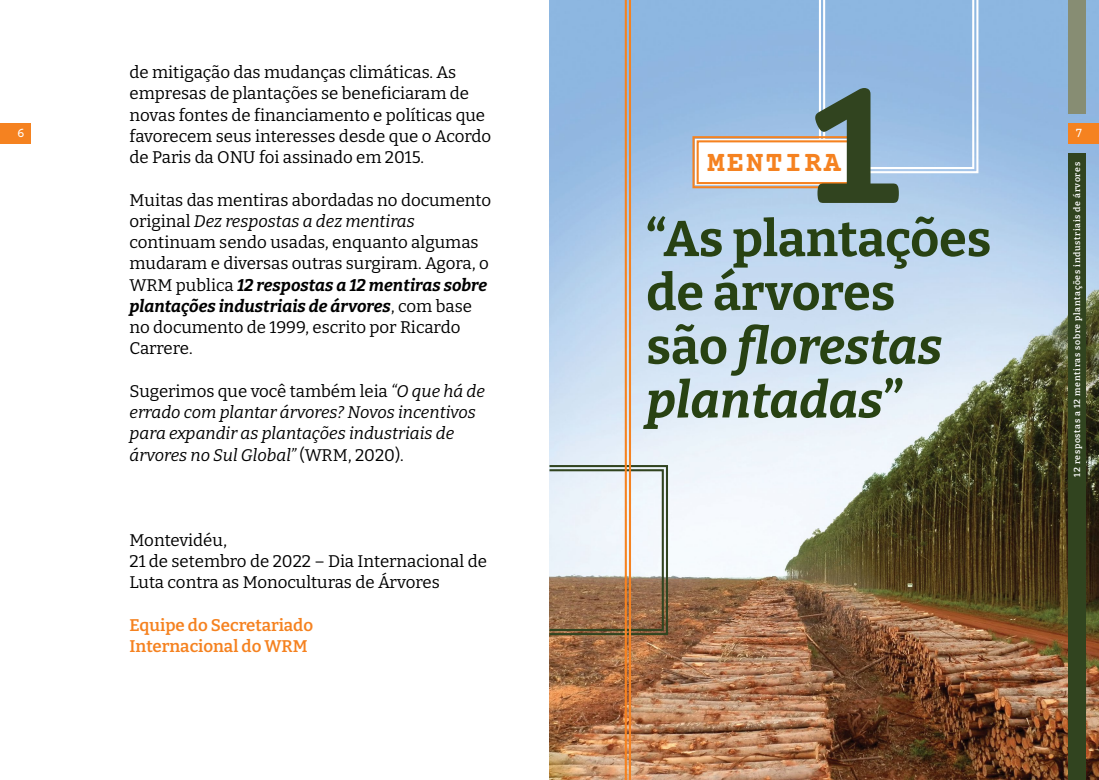
<style>
.page{position:relative;width:1099px;height:780px;background:#fff}
.page>*{position:absolute;margin:0;border:0;box-sizing:border-box;transform-origin:0 0}
.t1{font:700 194.12px "Courier Prime";color:#31441f}
.t2{font:700 50px/53.8px "Bitter";color:#284213}
.t3{font:700 28.75px "Courier Prime";letter-spacing:.075em;color:#f58220}
.t4{font:16.88px/21.2px "Bitter";color:#000}
.t5{font:italic 16.88px/21.2px "Bitter";color:#000}
.t6{font:600 16.88px/21.2px "Bitter";color:#f58220}
.t7{font:13.75px "Courier Prime";color:#fff}
.t8{font:600 8.75px "Bitter";letter-spacing:.08em;color:#fff}
.s1{font-style:italic}
.s2{font-weight:700;font-style:italic}
.s3{font-style:normal}
</style>
<div class="page">
<div style="left:0;top:123px;width:31px;height:20px;background:#f58220"></div>
<img style="left:549px;top:0;width:549px;height:780px">
<svg style="left:549px;top:464px;width:120px;height:172px"></svg>
<hr style="left:629px;top:0;width:2px;height:780px;background:#f58220">
<hr style="left:624px;top:0;width:3px;height:780px;background:#f58220">
<div style="left:1068px;top:0;width:17px;height:113px;background:#878d73"></div>
<div style="left:1068px;top:123px;width:30px;height:20px;background:#f58220"></div>
<div style="left:1068px;top:153px;width:17px;height:627px;background:#31441f"></div>
<svg style="left:691px;top:0;width:288px;height:189px;background:#a5c3e3"></svg>
<div style="left:696px;top:140px;width:155px;height:44px;border:2px solid #f58220"></div>
<p class="t7" style="left:17px;top:125px;width:10px">6</p>
<p class="t4" style="left:129px;top:61px;width:363px">de mitigação das mudanças climáticas. As empresas de plantações se beneficiaram de novas fontes de financiamento e políticas que favorecem seus interesses desde que o Acordo de Paris da ONU foi assinado em 2015.</p>
<p class="t4" style="left:129px;top:189px;width:363px">Muitas das mentiras abordadas no documento original <span class="s1">Dez respostas a dez mentiras </span>continuam sendo usadas, enquanto algumas mudaram e diversas outras surgiram. Agora, o WRM publica <span class="s2">12 respostas a 12 mentiras sobre plantações industriais de árvores</span>, com base no documento de 1999, escrito por Ricardo Carrere.</p>
<p class="t5" style="left:129px;top:380px;width:357px"><span class="s3">Sugerimos que você também leia</span> “O que há de errado com plantar árvores? Novos incentivos para expandir as plantações industriais de árvores no Sul Global” <span class="s3">(WRM, 2020).</span></p>
<p class="t4" style="left:129px;top:528px;width:359px">Montevidéu,<br>21 de setembro de 2022 – Dia Internacional de<br>Luta contra as Monoculturas de Árvores</p>
<p class="t6" style="left:129px;top:613px;width:185px">Equipe do Secretariado<br>Internacional do WRM</p>
<h1 class="t1" style="left:797px;top:30px;width:118px">1</h1>
<h3 class="t3" style="left:707px;top:145px;width:135px">MENTIRA</h3>
<h2 class="t2" style="left:646px;top:210px;width:346px">“As plantações de árvores<br>são <span class="s1">florestas plantadas</span>”</h2>
<p class="t7" style="left:1074px;top:125px;width:10px">7</p>
<p class="t8" style="left:1071px;top:476px;width:316px;rotate:-90deg">12 respostas a 12 mentiras sobre plantações industriais de árvores</p>
</div>
